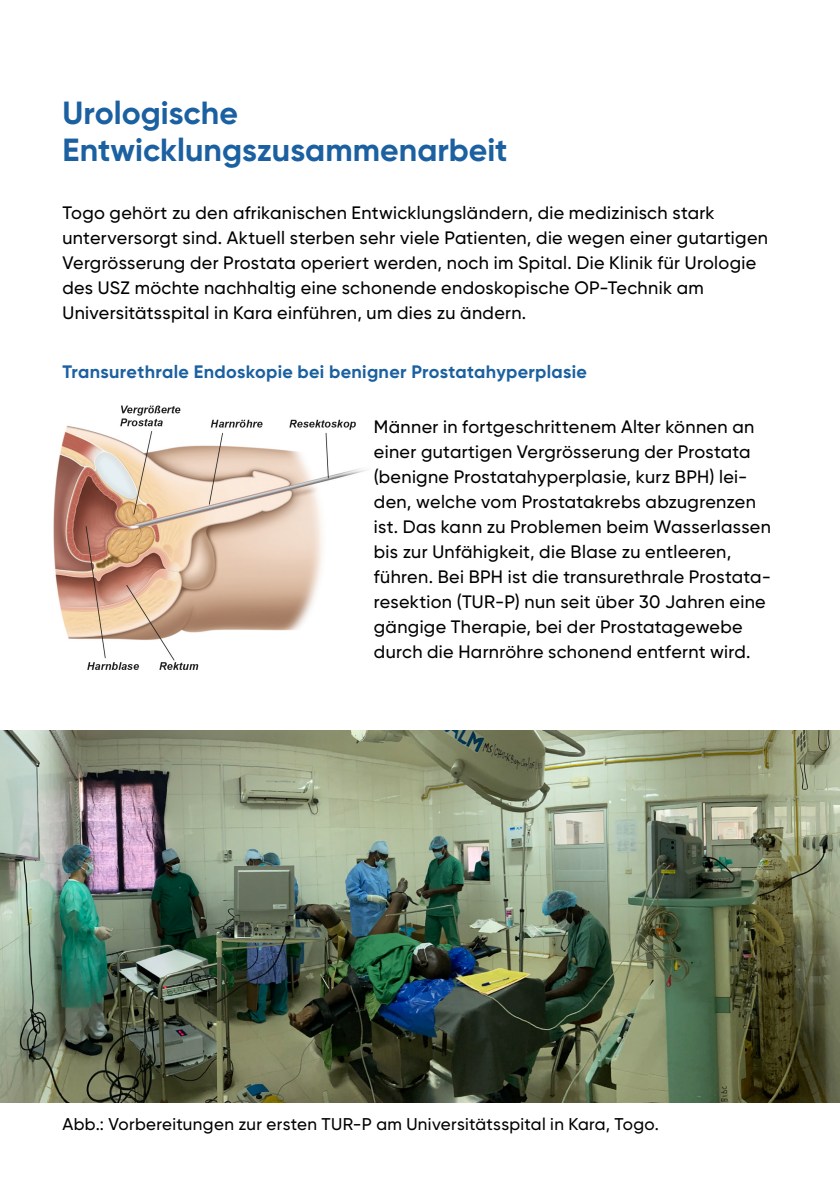
<style>
.page{position:relative;width:840px;height:1191px;background:#fff}
.page>*{position:absolute;margin:0;border:0;box-sizing:border-box;transform-origin:0 0}
.t1{font:700 32px/36px "USZ Gilroy";color:#1b60a0}
.t2{font:500 18px/25px "USZ Gilroy";letter-spacing:.02em;color:#000}
.t3{font:700 18px "USZ Gilroy";letter-spacing:.02em;color:#1b60a0}
.t4{font:500 17px "USZ Gilroy";letter-spacing:.02em;color:#000}
</style>
<div class="page">
<img style="left:53px;top:405px;width:314px;height:265px">
<img style="left:0;top:730px;width:839px;height:372px">
<h1 class="t1" style="left:62px;top:95px;width:446px">Urologische<br>Entwicklungszusammenarbeit</h1>
<p class="t2" style="left:62px;top:200px;width:706px">Togo gehört zu den afrikanischen Entwicklungsländern, die medizinisch stark unterversorgt sind. Aktuell sterben sehr viele Patienten, die wegen einer gutartigen Vergrösserung der Prostata operiert werden, noch im Spital. Die Klinik für Urologie des USZ möchte nachhaltig eine schonende endoskopische OP-Technik am Universitätsspital in Kara einführen, um dies zu ändern.</p>
<p class="t3" style="left:62px;top:360px;width:526px">Transurethrale Endoskopie bei benigner Prostatahyperplasie</p>
<p class="t2" style="left:373px;top:414px;width:398px">Männer in fortgeschrittenem Alter können an einer gutartigen Vergrösserung der Prostata (benigne Prostatahyperplasie, kurz BPH) lei&shy;den, welche vom Prostatakrebs abzugrenzen ist. Das kann zu Problemen beim Wasserlassen bis zur Unfähigkeit, die Blase zu entleeren, führen. Bei BPH ist die transurethrale Prostata&shy;resektion (TUR-P) nun seit über 30 Jahren eine gängige Therapie, bei der Prostatagewebe durch die Harnröhre schonend entfernt wird.</p>
<p class="t4" style="left:62px;top:1113px;width:597px">Abb.: Vorbereitungen zur ersten TUR-P am Universitätsspital in Kara, Togo.</p>
</div>
